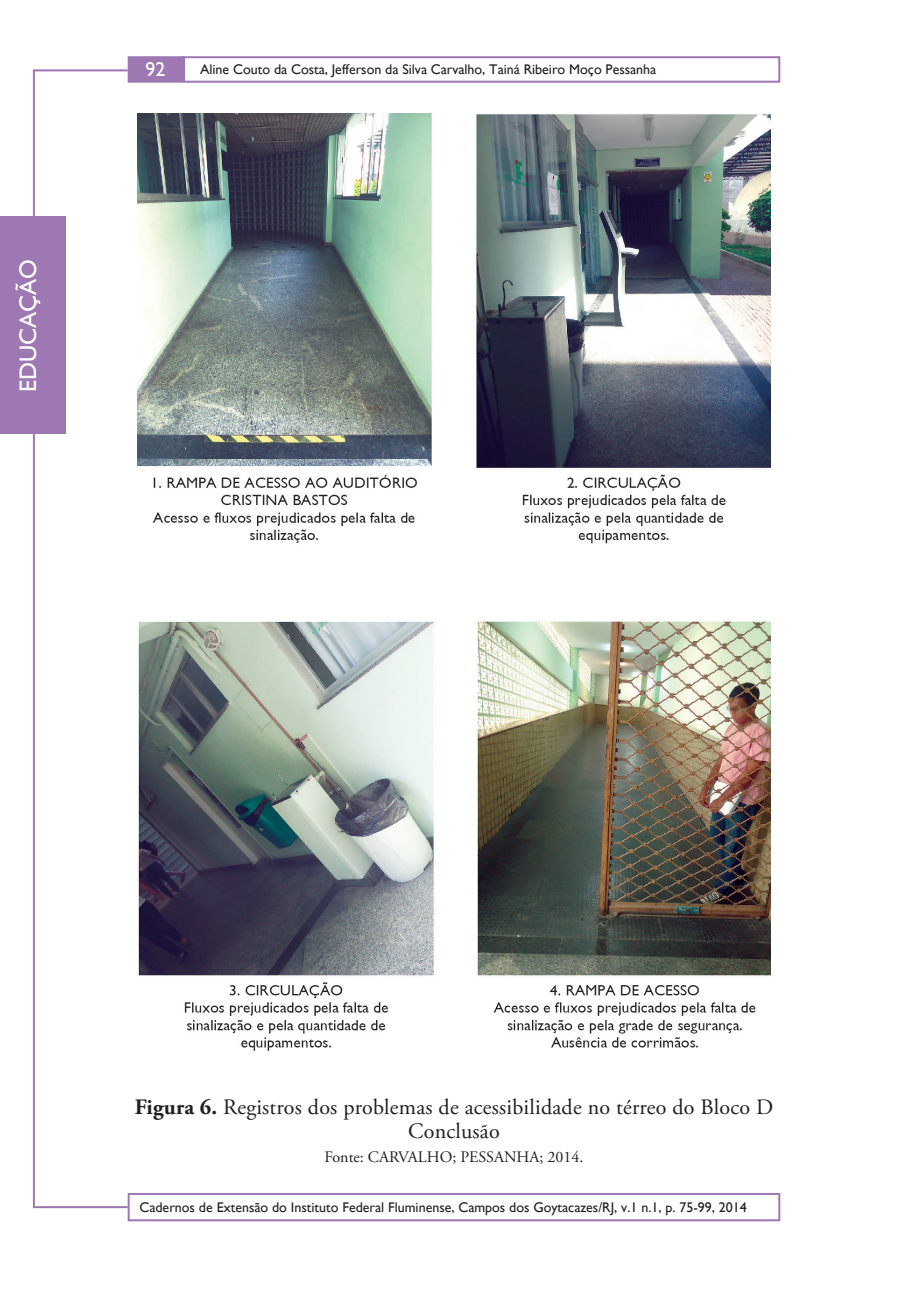
<style>
.page{position:relative;width:908px;height:1304px;background:#fff}
.page>*{position:absolute;margin:0;border:0;box-sizing:border-box;transform-origin:0 0}
.t1{font:24px "Gill Sans";color:#fff}
.t2{font:22px/24px "Adobe Garamond Pro";letter-spacing:.01em;color:#231f20;text-align:center}
.t3{font:20px "Gill Sans";color:#fff}
.t4{font:16px "Adobe Garamond Pro";color:#231f20}
.t5{font:14px "Gill Sans";color:#231f20}
.s1{font-weight:700}
</style>
<div class="page">
<div style="left:183px;top:56px;width:597px;height:27px;border:2px solid #9e78b3"></div>
<hr style="left:33px;top:1206px;width:95px;height:2px;background:#9e78b3">
<div style="left:128px;top:1193px;width:652px;height:28px;border:2px solid #9e78b3"></div>
<hr style="left:33px;top:216px;width:2px;height:991px;background:#9e78b3">
<div style="left:0;top:216px;width:66px;height:218px;background:#9e78b3"></div>
<div style="left:128px;top:56px;width:56px;height:27px;background:#9e78b3;border:2px solid #9e78b3"></div>
<hr style="left:33px;top:69px;width:95px;height:2px;background:#9e78b3">
<hr style="left:33px;top:70px;width:2px;height:164px;background:#9e78b3">
<img style="left:138px;top:113px;width:632px;height:938px">
<h1 class="t1" style="left:14px;top:392px;width:134px;rotate:-90deg">Educação</h1>
<h3 class="t3" style="left:145px;top:58px;width:21px">92</h3>
<p class="t5" style="left:200px;top:61px;width:457px">Aline Couto da Costa, Jefferson da Silva Carvalho, Tainá Ribeiro Moço Pessanha</p>
<h2 class="t2" style="left:135px;top:1096px;width:639px"><span class="s1">Figura 6.</span> Registros dos problemas de acessibilidade no térreo do Bloco D<br>Conclusão</h2>
<p class="t4" style="left:324px;top:1148px;width:260px">Fonte: CARVALHO; PESSANHA; 2014.</p>
<p class="t5" style="left:139px;top:1199px;width:608px">Cadernos de Extensão do Instituto Federal Fluminense, Campos dos Goytacazes/RJ, v.1 n.1, p. 75-99, 2014</p>
</div>
